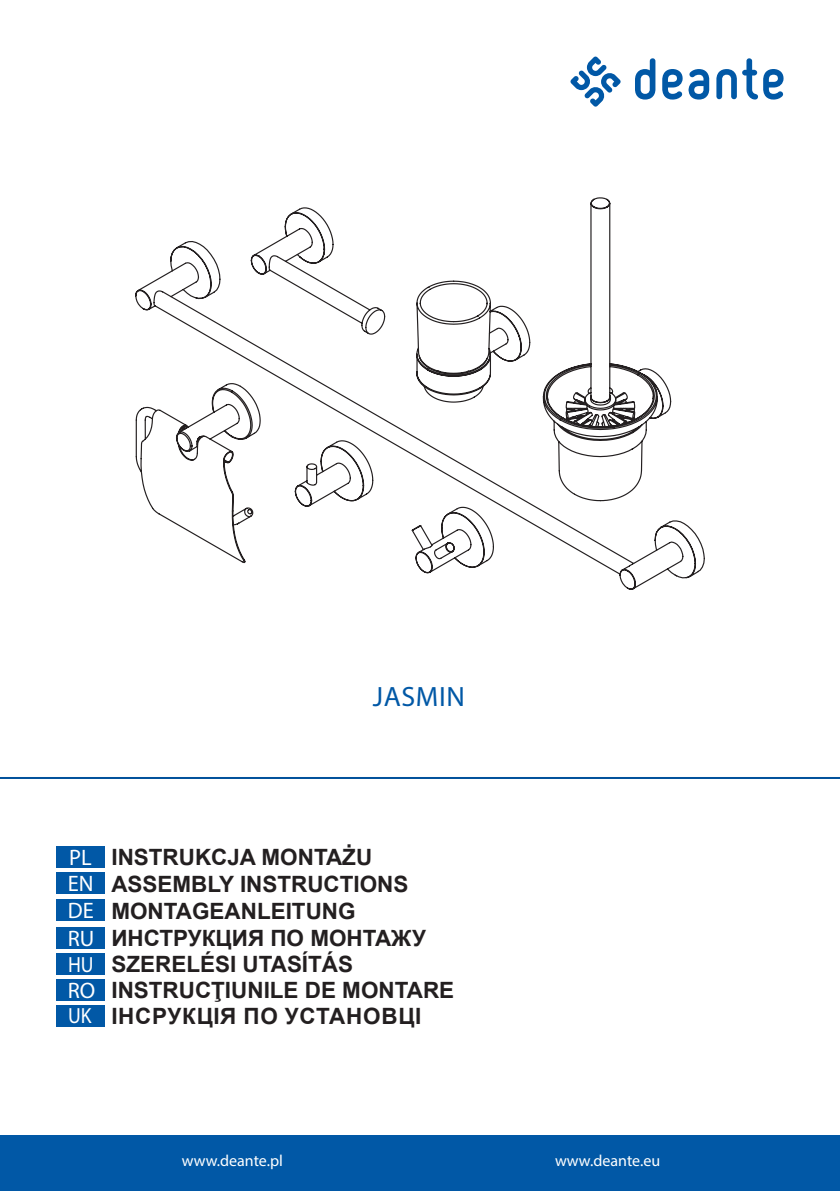
<style>
.page{position:relative;width:840px;height:1191px;background:#fff}
.page>*{position:absolute;margin:0;border:0;box-sizing:border-box;transform-origin:0 0}
.t1{font:28px "Myriad Pro";letter-spacing:.02em;color:#0158a6}
.t2{font:700 22.4px "Arial";color:#231f20}
.t3{font:700 22.4px "Arial";letter-spacing:.035em;color:#231f20}
.t4{font:22.4px/26.8px "Myriad Pro";color:#fff;text-align:justify}
.t5{font:22px "Myriad Pro";color:#fff;scale:.9 1}
.t6{font:16px "Myriad Pro";color:#fff}
</style>
<div class="page">
<div style="left:0;top:1134px;width:839px;height:57px;background:#0158a6"></div>
<div style="left:57px;top:979px;width:48px;height:22px;background:#0158a6"></div>
<div style="left:57px;top:953px;width:48px;height:21px;background:#0158a6"></div>
<div style="left:57px;top:1005px;width:48px;height:21px;background:#0158a6"></div>
<div style="left:57px;top:927px;width:48px;height:21px;background:#0158a6"></div>
<div style="left:57px;top:899px;width:48px;height:22px;background:#0158a6"></div>
<div style="left:57px;top:873px;width:48px;height:21px;background:#0158a6"></div>
<div style="left:57px;top:846px;width:48px;height:22px;background:#0158a6"></div>
<hr style="left:0;top:777px;width:839px;height:2px;background:#01519b">
<svg style="left:570px;top:57px;width:50px;height:50px"></svg>
<svg style="left:635px;top:58px;width:20px;height:42px"></svg>
<svg style="left:662px;top:69px;width:20px;height:31px"></svg>
<svg style="left:688px;top:69px;width:20px;height:31px"></svg>
<svg style="left:716px;top:58px;width:67px;height:42px"></svg>
<svg style="left:135px;top:197px;width:570px;height:393px"></svg>
<p class="t1" style="left:373px;top:680px;width:93px">JASMIN</p>
<p class="t4" style="left:68px;top:843px;width:28px">PL EN DE RU</p>
<p class="t4" style="left:68px;top:976px;width:29px">RO</p>
<p class="t5" style="left:68px;top:950px;width:30px">HU</p>
<p class="t5" style="left:68px;top:1002px;width:28px">UK</p>
<p class="t2" style="left:111px;top:841px;width:262px">INSTRUKCJA MONTAŻU</p>
<p class="t2" style="left:111px;top:868px;width:298px">ASSEMBLY INSTRUCTIONS</p>
<p class="t2" style="left:111px;top:895px;width:245px">MONTAGEANLEITUNG</p>
<p class="t2" style="left:111px;top:922px;width:316px">ИНСТРУКЦИЯ ПО МОНТАЖУ</p>
<p class="t2" style="left:111px;top:948px;width:243px">SZERELÉSI UTASÍTÁS</p>
<p class="t2" style="left:111px;top:974px;width:344px">INSTRUCŢIUNILE DE MONTARE</p>
<p class="t3" style="left:111px;top:1000px;width:311px">ІНСРУКЦІЯ ПО УСТАНОВЦІ</p>
<p class="t6" style="left:182px;top:1150px;width:103px">www.deante.pl</p>
<p class="t6" style="left:554px;top:1150px;width:107px">www.deante.eu</p>
</div>
